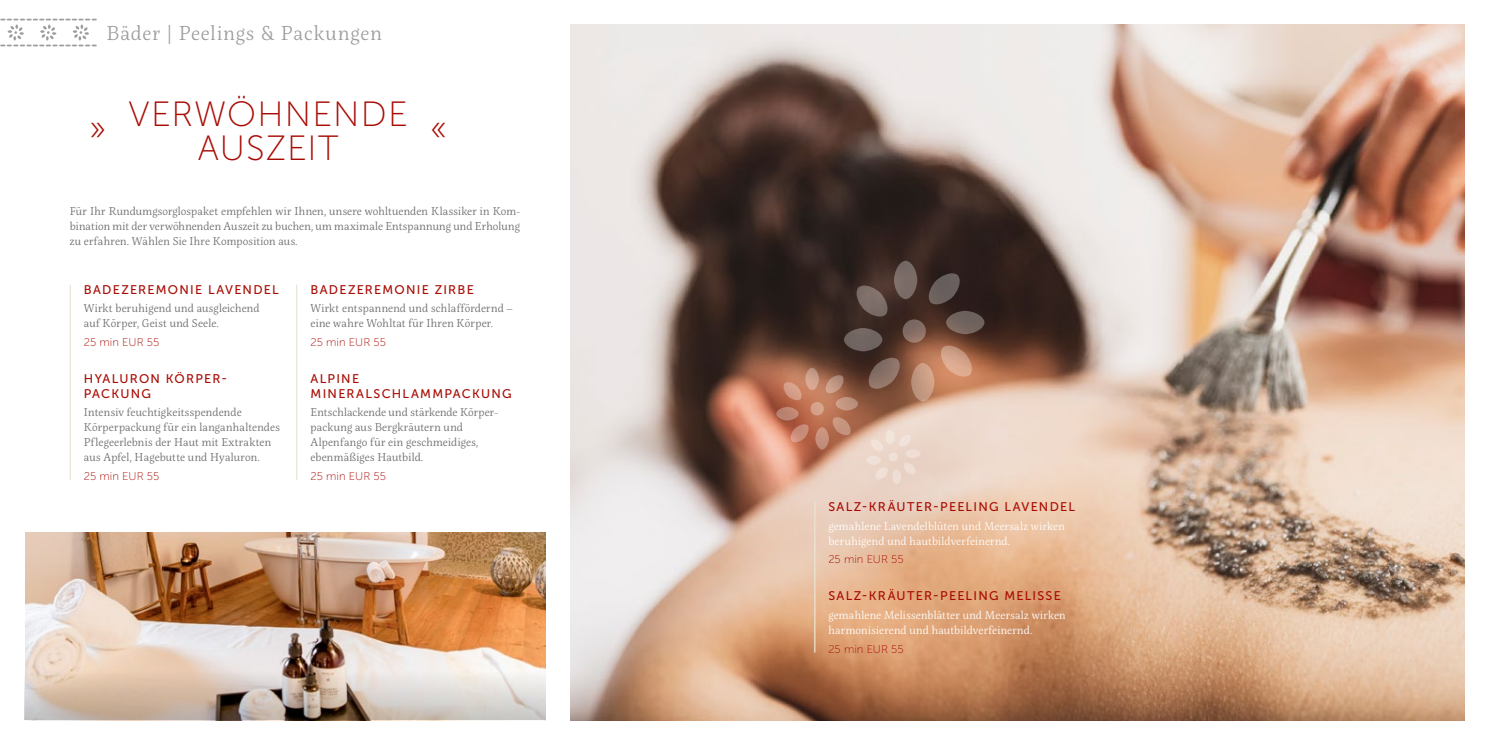
<style>
.page{position:relative;width:1489px;height:745px;background:#fff}
.page>*{position:absolute;margin:0;border:0;box-sizing:border-box;transform-origin:0 0}
.t1{font:35px/34.4px "Museo Sans 100";letter-spacing:.03em;color:#a80b03;text-align:center}
.t2{font:300 20px "Servus Slab";letter-spacing:.05em;color:#9c9d9d}
.t3{font:12.5px/15px "Museo Sans 500";letter-spacing:.1em;color:#a80b03}
.t4{font:300 11.25px/15px "Servus Slab";letter-spacing:.02em;color:#6a6a69}
.t5{font:300 11.25px/15px "Servus Slab";letter-spacing:.02em;color:#fff}
.t6{font:11.25px "Museo Sans 100";letter-spacing:.005em;color:#a80b03}
</style>
<div class="page">
<img style="left:570px;top:25px;width:893px;height:694px">
<img style="left:25px;top:532px;width:521px;height:123px">
<svg style="left:25px;top:655px;width:521px;height:64px;background:#cfbfb3"></svg>
<hr style="left:70px;top:284px;width:1px;height:195px;background:#eae5d5">
<hr style="left:296px;top:284px;width:1px;height:195px;background:#eae5d5">
<svg style="left:776px;top:260px;width:208px;height:224px;background:#917061"></svg>
<svg style="left:0;top:18px;width:97px;height:29px"></svg>
<hr style="left:814px;top:502px;width:1px;height:150px;background:#eae5d5">
<h2 class="t2" style="left:106px;top:20px;width:277px">Bäder | Peelings &amp; Packungen</h2>
<h1 class="t1" style="left:128px;top:97px;width:281px">VERWÖHNENDE<br>AUSZEIT</h1>
<h1 class="t1" style="left:89px;top:113px;width:20px">»</h1>
<h1 class="t1" style="left:429px;top:113px;width:20px">«</h1>
<p class="t4" style="left:70px;top:203px;width:452px;text-align:justify">Für Ihr Rundumgsorglospaket empfehlen wir Ihnen, unsere wohltuenden Klassiker in Kom&shy;bination mit der verwöhnenden Auszeit zu buchen, um maximale Entspannung und Erholung zu erfahren. Wählen Sie Ihre Komposition aus.</p>
<p class="t3" style="left:84px;top:281px;width:196px">BADEZEREMONIE LAVENDEL</p>
<p class="t4" style="left:84px;top:300px;width:177px">Wirkt beruhigend und ausgleichend auf Körper, Geist und Seele.</p>
<p class="t6" style="left:84px;top:335px;width:77px">25 min EUR 55</p>
<p class="t3" style="left:84px;top:371px;width:145px">HYALURON KÖRPER-<br>PACKUNG</p>
<p class="t4" style="left:84px;top:404px;width:197px">Intensiv feuchtigkeitsspendende Körperpackung für ein langanhaltendes Pflegeerlebnis der Haut mit Extrakten aus Apfel, Hagebutte und Hyaluron.</p>
<p class="t6" style="left:84px;top:470px;width:77px">25 min EUR 55</p>
<p class="t3" style="left:310px;top:281px;width:165px">BADEZEREMONIE ZIRBE</p>
<p class="t4" style="left:310px;top:300px;width:203px">Wirkt entspannend und schlaffördernd – eine wahre Wohltat für Ihren Körper.</p>
<p class="t6" style="left:310px;top:335px;width:77px">25 min EUR 55</p>
<p class="t3" style="left:310px;top:371px;width:203px">ALPINE<br>MINERALSCHLAMMPACKUNG</p>
<p class="t4" style="left:310px;top:404px;width:188px">Entschlackende und stärkende Körper&shy;packung aus Bergkräutern und<br>Alpenfango für ein geschmeidiges, ebenmäßiges Hautbild.</p>
<p class="t6" style="left:310px;top:470px;width:77px">25 min EUR 55</p>
<p class="t3" style="left:828px;top:499px;width:248px">SALZ-KRÄUTER-PEELING LAVENDEL</p>
<p class="t5" style="left:828px;top:518px;width:238px">gemahlene Lavendelblüten und Meersalz wirken beruhigend und hautbildverfeinernd.</p>
<p class="t6" style="left:828px;top:553px;width:77px">25 min EUR 55</p>
<p class="t3" style="left:828px;top:588px;width:234px">SALZ-KRÄUTER-PEELING MELISSE</p>
<p class="t5" style="left:828px;top:607px;width:239px">gemahlene Melissenblätter und Meersalz wirken harmonisierend und hautbildverfeinernd.</p>
<p class="t6" style="left:828px;top:642px;width:77px">25 min EUR 55</p>
</div>
